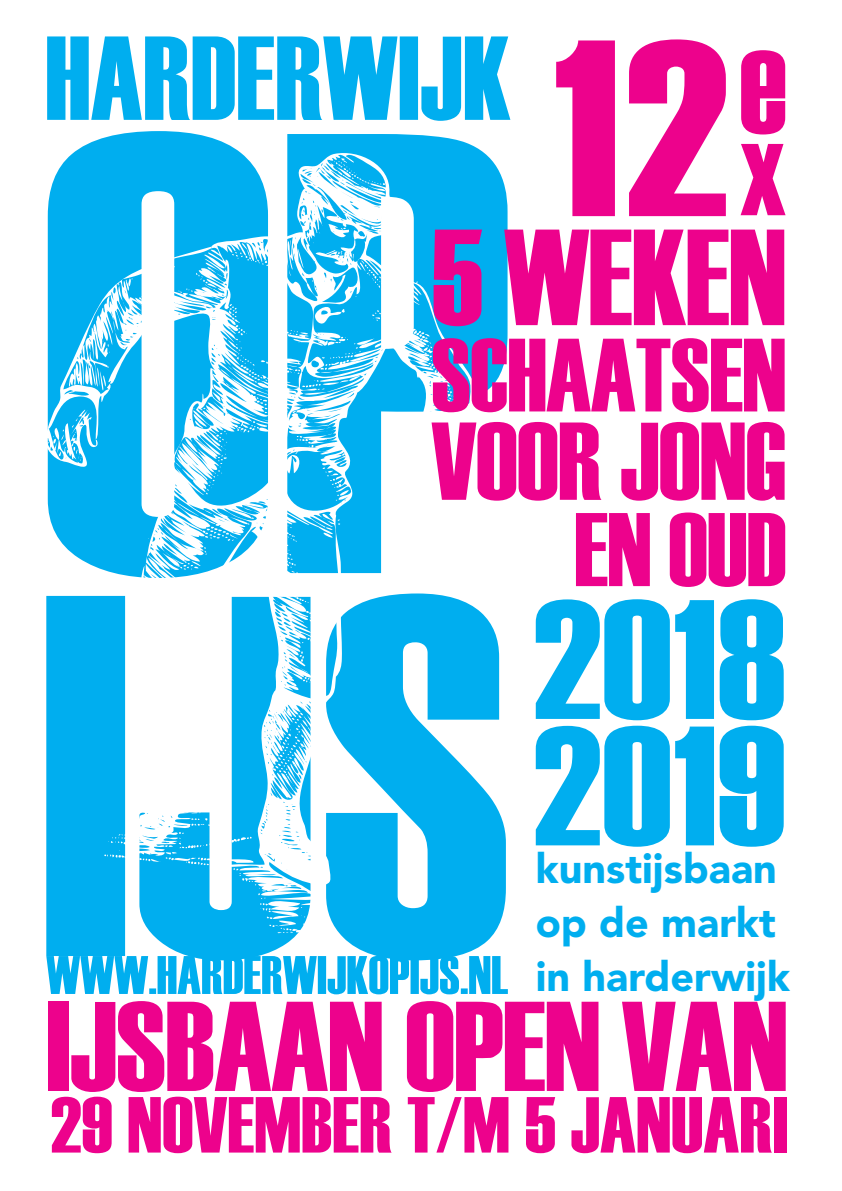
<style>
.page{position:relative;width:842px;height:1191px;background:#fff}
.page>*{position:absolute;margin:0;border:0;box-sizing:border-box;transform-origin:0 0}
.t1{font:250.8px "Haettenschweiler";color:#ed028c;scale:1.1 1}
.t2{font:169.7px/126.4px "Haettenschweiler";color:#00aeef;scale:1.08 1}
.t3{font:136.5px "Haettenschweiler";letter-spacing:-.01em;color:#ed028c}
.t4{font:127.4px "Haettenschweiler";letter-spacing:-.01em;color:#ed028c;scale:1.04 1}
.t5{font:125.7px "Haettenschweiler";color:#ed028c;scale:.93 1}
.t6{font:110.4px "Haettenschweiler";letter-spacing:-.01em;color:#ed028c}
.t7{font:104.4px "Haettenschweiler";color:#ed028c}
.t8{font:103.9px "Haettenschweiler";letter-spacing:-.01em;color:#ed028c}
.t9{font:79.3px "Haettenschweiler";color:#ed028c;scale:1.04 1}
.t10{font:900 41.3px/53.7px "Avenir LT Std";color:#00aeef}
</style>
<div class="page">
<svg style="left:47px;top:36px;width:463px;height:85px"></svg>
<svg style="left:79px;top:131px;width:428px;height:267px;fill:#00aeef"></svg>
<svg style="left:46px;top:610px;width:460px;height:345px;fill:#00aeef"></svg>
<svg style="left:46px;top:149px;width:432px;height:785px;fill:#00aeef"></svg>
<svg style="left:46px;top:955px;width:462px;height:39px"></svg>
<h1 class="t1" style="left:551px;top:-15px;width:216px">12<sup>e</sup></h1>
<h3 class="t5" style="left:740px;top:100px;width:51px">x</h3>
<h3 class="t3" style="left:431px;top:199px;width:357px">5 WEKEN</h3>
<h3 class="t8" style="left:431px;top:316px;width:357px">SCHAATSEN</h3>
<h3 class="t6" style="left:431px;top:398px;width:356px">VOOR JONG</h3>
<h3 class="t7" style="left:574px;top:490px;width:214px">EN OUD</h3>
<h2 class="t2" style="left:532px;top:588px;width:236px">2018<br>2019</h2>
<p class="t10" style="left:536px;top:841px;width:256px">kunstijsbaan op de markt in harderwijk</p>
<h3 class="t4" style="left:46px;top:973px;width:714px">IJSBAAN OPEN VAN</h3>
<h3 class="t9" style="left:50px;top:1079px;width:710px">29 NOVEMBER T/M 5 JANUARI</h3>
</div>
